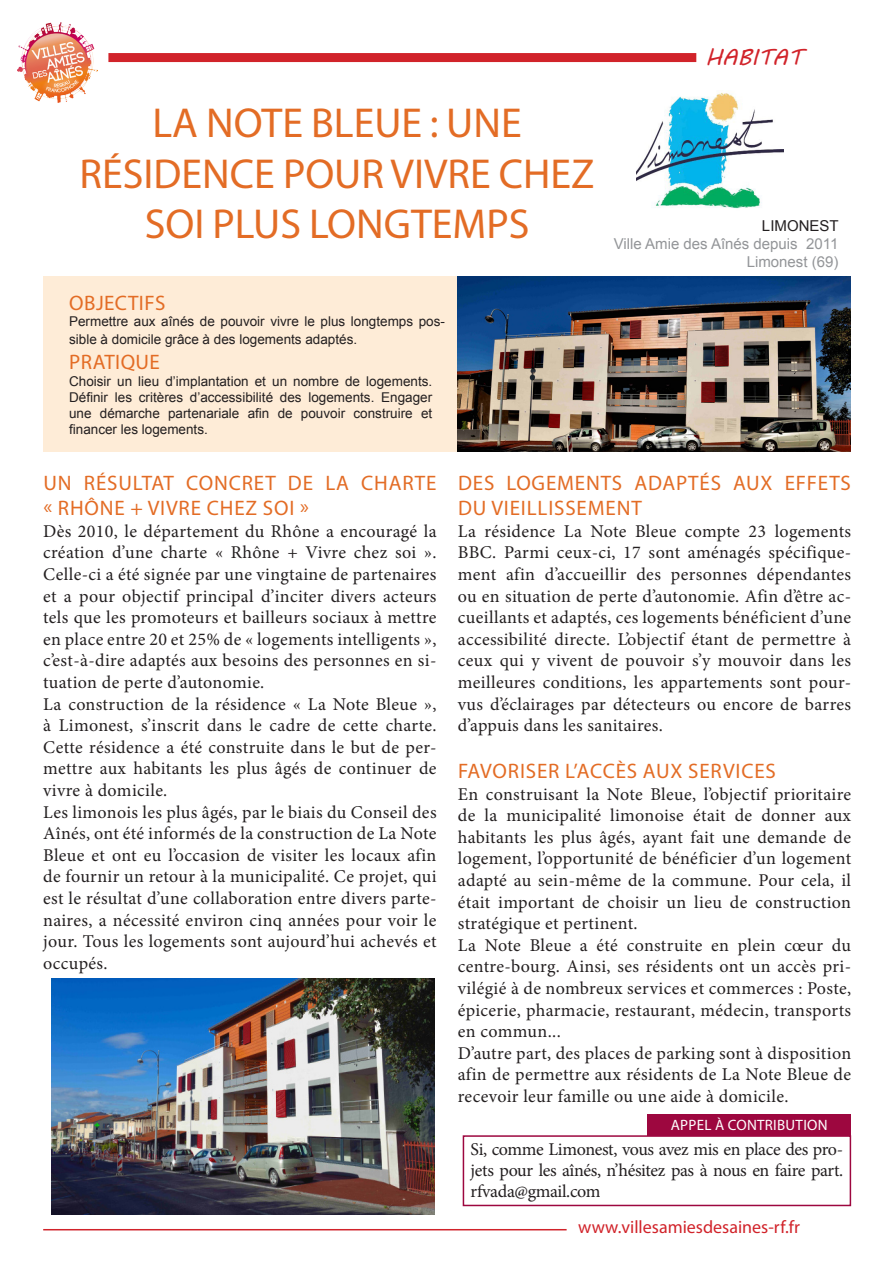
<style>
.page{position:relative;width:893px;height:1263px;background:#fff}
.page>*{position:absolute;margin:0;border:0;box-sizing:border-box;transform-origin:0 0}
.t1{font:42px/50.4px "Myriad Pro";color:#e36c25;text-align:center}
.t2{font:22.5px "MV Boli";color:#d1232a}
.t3{font:21px/25.2px "Myriad Pro";letter-spacing:.04em;color:#e36c25}
.t4{font:21px "Myriad Pro";letter-spacing:.02em;color:#e36c25}
.t5{font:18px/21.6px "Minion Pro";letter-spacing:.02em;color:#231f20;text-align:justify}
.t6{font:18px "Myriad Pro";color:#d1232a}
.t7{font:15px "Arial";color:#939598}
.t8{font:15px "Myriad Pro";letter-spacing:.02em;color:#fff}
.t9{font:15px "Arial";color:#231f20}
.t10{font:13.5px/16.2px "Arial";color:#231f20}
</style>
<div class="page">
<div style="left:44px;top:276px;width:414px;height:176px;background:#feecd7"></div>
<img style="left:458px;top:276px;width:392px;height:176px">
<div style="left:108px;top:53px;width:588px;height:9px;background:#d1232a"></div>
<img style="left:18px;top:22px;width:79px;height:80px">
<hr style="left:43px;top:1229px;width:524px;height:1px;background:#d1232a">
<img style="left:637px;top:92px;width:146px;height:117px">
<img style="left:51px;top:979px;width:383px;height:235px">
<div style="left:463px;top:1135px;width:388px;height:71px;border:2px solid #9d073f"></div>
<div style="left:647px;top:1114px;width:204px;height:21px;background:#9d073f"></div>
<p class="t1" style="left:152px;top:97px;width:371px">LA NOTE BLEUE : UNE</p>
<p class="t1" style="left:80px;top:148px;width:516px">RÉSIDENCE POUR VIVRE CHEZ<br>SOI PLUS LONGTEMPS</p>
<p class="t4" style="left:69px;top:290px;width:98px">OBJECTIFS</p>
<p class="t10" style="left:69px;top:312px;width:377px;line-height:18px">Permettre aux aînés de pouvoir vivre le plus longtemps pos&shy;sible à domicile grâce à des logements adaptés.</p>
<p class="t4" style="left:69px;top:349px;width:92px">PRATIQUE</p>
<p class="t10" style="left:69px;top:373px;width:365px;text-align:justify">Choisir un lieu d’implantation et un nombre de logements.<br>Définir les critères d’accessibilité des logements. Engager une démarche partenariale afin de pouvoir construire et financer les logements.</p>
<p class="t2" style="left:706px;top:42px;width:98px">HABITAT</p>
<p class="t9" style="left:762px;top:216px;width:78px">LIMONEST</p>
<p class="t7" style="left:614px;top:234px;width:226px">Ville Amie des Aînés depuis 2011</p>
<p class="t7" style="left:747px;top:252px;width:93px">Limonest (69)</p>
<p class="t3" style="left:43px;top:470px;width:394px">UN RÉSULTAT CONCRET DE LA CHARTE « RHÔNE + VIVRE CHEZ SOI »</p>
<p class="t5" style="left:43px;top:520px;width:395px">Dès 2010, le département du Rhône a encouragé la création d’une charte « Rhône + Vivre chez soi ».<br>Celle-ci a été signée par une vingtaine de partenaires et a pour objectif principal d’inciter divers acteurs tels que les promoteurs et bailleurs sociaux à mettre en place entre 20 et 25% de « logements intelligents », c’est-à-dire adaptés aux besoins des personnes en si&shy;tuation de perte d’autonomie.</p>
<p class="t5" style="left:43px;top:693px;width:395px">La construction de la résidence « La Note Bleue », à Limonest, s’inscrit dans le cadre de cette charte.<br>Cette résidence a été construite dans le but de per&shy;mettre aux habitants les plus âgés de continuer de vivre à domicile.</p>
<p class="t5" style="left:43px;top:801px;width:395px">Les limonois les plus âgés, par le biais du Conseil des Aînés, ont été informés de la construction de La Note Bleue et ont eu l’occasion de visiter les locaux afin de fournir un retour à la municipalité. Ce projet, qui est le résultat d’une collaboration entre divers parte&shy;naires, a nécessité environ cinq années pour voir le jour. Tous les logements sont aujourd’hui achevés et occupés.</p>
<p class="t3" style="left:458px;top:470px;width:394px">DES LOGEMENTS ADAPTÉS AUX EFFETS<br>DU VIEILLISSEMENT</p>
<p class="t5" style="left:458px;top:520px;width:395px">La résidence La Note Bleue compte 23 logements BBC. Parmi ceux-ci, 17 sont aménagés spécifique&shy;ment afin d’accueillir des personnes dépendantes ou en situation de perte d’autonomie. Afin d’être ac&shy;cueillants et adaptés, ces logements bénéficient d’une accessibilité directe. L’objectif étant de permettre à ceux qui y vivent de pouvoir s’y mouvoir dans les meilleures conditions, les appartements sont pour&shy;vus d’éclairages par détecteurs ou encore de barres d’appuis dans les sanitaires.</p>
<p class="t3" style="left:458px;top:758px;width:319px">FAVORISER L’ACCÈS AUX SERVICES</p>
<p class="t5" style="left:458px;top:783px;width:395px">En construisant la Note Bleue, l’objectif prioritaire de la municipalité limonoise était de donner aux habitants les plus âgés, ayant fait une demande de logement, l’opportunité de bénéficier d’un logement adapté au sein-même de la commune. Pour cela, il était important de choisir un lieu de construction stratégique et pertinent.</p>
<p class="t5" style="left:458px;top:934px;width:395px">La Note Bleue a été construite en plein cœur du centre-bourg. Ainsi, ses résidents ont un accès pri&shy;vilégié à de nombreux services et commerces : Poste, épicerie, pharmacie, restaurant, médecin, transports en commun...</p>
<p class="t5" style="left:458px;top:1042px;width:395px">D’autre part, des places de parking sont à disposition afin de permettre aux résidents de La Note Bleue de recevoir leur famille ou une aide à domicile.</p>
<p class="t8" style="left:671px;top:1116px;width:159px">APPEL À CONTRIBUTION</p>
<p class="t5" style="left:471px;top:1139px;width:374px;line-height:21px">Si, comme Limonest, vous avez mis en place des pro&shy;jets pour les aînés, n’hésitez pas à nous en faire part. rfvada@gmail.com</p>
<p class="t6" style="left:578px;top:1215px;width:223px">www.villesamiesdesaines-rf.fr</p>
</div>
